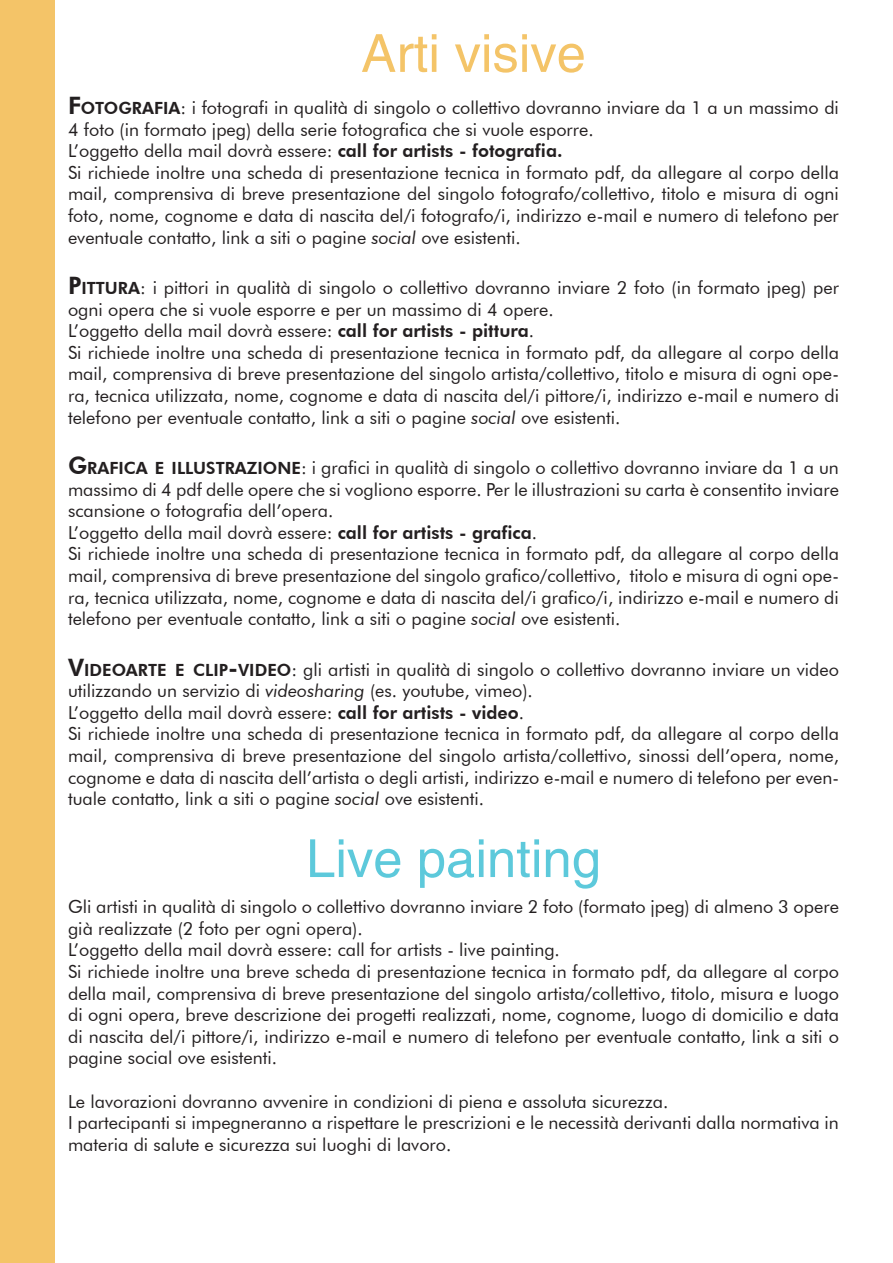
<style>
.page{position:relative;width:893px;height:1263px;background:#fff}
.page>*{position:absolute;margin:0;border:0;box-sizing:border-box;transform-origin:0 0}
.t1{font:52.5px "Helvetica";color:#5dc9db}
.t2{font:52.5px "Helvetica";color:#f4c468}
.t3{font:18px/21.6px "Futura BT";color:#231f20}
.s1{font-weight:800;font-size:24px}
.s2{font-weight:800;font-size:16.8px}
.s3{font-weight:800}
.s4{font-style:italic}
</style>
<div class="page">
<div style="left:0;top:0;width:54px;height:1263px;background:#f4c468"></div>
<p class="t2" style="left:361px;top:23px;width:226px">Arti visive</p>
<p class="t3" style="left:68px;top:97px;width:772px"><span class="s1">F</span><span class="s2">OTOGRAFIA</span>: i fotografi in qualità di singolo o collettivo dovranno inviare da 1 a un massimo di 4 foto (in formato jpeg) della serie fotografica che si vuole esporre.<br>L’oggetto della mail dovrà essere: <span class="s3">call for artists - fotografia.<br></span>Si richiede inoltre una scheda di presentazione tecnica in formato pdf, da allegare al corpo della mail, comprensiva di breve presentazione del singolo fotografo/collettivo, titolo e misura di ogni foto, nome, cognome e data di nascita del/i fotografo/i, indirizzo e-mail e numero di telefono per eventuale contatto, link a siti o pagine <span class="s4">social</span> ove esistenti.</p>
<p class="t3" style="left:68px;top:277px;width:772px"><span class="s1">P</span><span class="s2">ITTURA</span>: i pittori in qualità di singolo o collettivo dovranno inviare 2 foto (in formato jpeg) per ogni opera che si vuole esporre e per un massimo di 4 opere.<br>L’oggetto della mail dovrà essere: <span class="s3">call for artists - pittura</span>.<br>Si richiede inoltre una scheda di presentazione tecnica in formato pdf, da allegare al corpo della mail, comprensiva di breve presentazione del singolo artista/collettivo, titolo e misura di ogni ope&shy;ra, tecnica utilizzata, nome, cognome e data di nascita del/i pittore/i, indirizzo e-mail e numero di telefono per eventuale contatto, link a siti o pagine <span class="s4">social</span> ove esistenti.</p>
<p class="t3" style="left:68px;top:457px;width:772px;text-align:justify"><span class="s1">G</span><span class="s2">RAFICA E ILLUSTRAZIONE</span>: i grafici in qualità di singolo o collettivo dovranno inviare da 1 a un massimo di 4 pdf delle opere che si vogliono esporre. Per le illustrazioni su carta è consentito inviare scansione o fotografia dell’opera.</p>
<p class="t3" style="left:68px;top:521px;width:772px">L’oggetto della mail dovrà essere: <span class="s3">call for artists - grafica</span>.<br>Si richiede inoltre una scheda di presentazione tecnica in formato pdf, da allegare al corpo della mail, comprensiva di breve presentazione del singolo grafico/collettivo, titolo e misura di ogni ope&shy;ra, tecnica utilizzata, nome, cognome e data di nascita del/i grafico/i, indirizzo e-mail e numero di telefono per eventuale contatto, link a siti o pagine <span class="s4">social</span> ove esistenti.</p>
<p class="t3" style="left:68px;top:658px;width:772px"><span class="s1">V</span><span class="s2">IDEOARTE E CLIP</span><span class="s1">-</span><span class="s2">VIDEO</span>: gli artisti in qualità di singolo o collettivo dovranno inviare un video utilizzando un servizio di <span class="s4">videosharing</span> (es. youtube, vimeo).<br>L’oggetto della mail dovrà essere: <span class="s3">call for artists - video</span>.<br>Si richiede inoltre una scheda di presentazione tecnica in formato pdf, da allegare al corpo della mail, comprensiva di breve presentazione del singolo artista/collettivo, sinossi dell’opera, nome, cognome e data di nascita dell’artista o degli artisti, indirizzo e-mail e numero di telefono per even&shy;tuale contatto, link a siti o pagine <span class="s4">social</span> ove esistenti.</p>
<p class="t1" style="left:306px;top:828px;width:296px">Live painting</p>
<p class="t3" style="left:68px;top:896px;width:772px">Gli artisti in qualità di singolo o collettivo dovranno inviare 2 foto (formato jpeg) di almeno 3 opere già realizzate (2 foto per ogni opera).<br>L’oggetto della mail dovrà essere: call for artists - live painting.<br>Si richiede inoltre una breve scheda di presentazione tecnica in formato pdf, da allegare al corpo della mail, comprensiva di breve presentazione del singolo artista/collettivo, titolo, misura e luogo di ogni opera, breve descrizione dei progetti realizzati, nome, cognome, luogo di domicilio e data di nascita del/i pittore/i, indirizzo e-mail e numero di telefono per eventuale contatto, link a siti o pagine social ove esistenti.</p>
<p class="t3" style="left:68px;top:1090px;width:772px">Le lavorazioni dovranno avvenire in condizioni di piena e assoluta sicurezza.<br>I partecipanti si impegneranno a rispettare le prescrizioni e le necessità derivanti dalla normativa in materia di salute e sicurezza sui luoghi di lavoro.</p>
</div>
